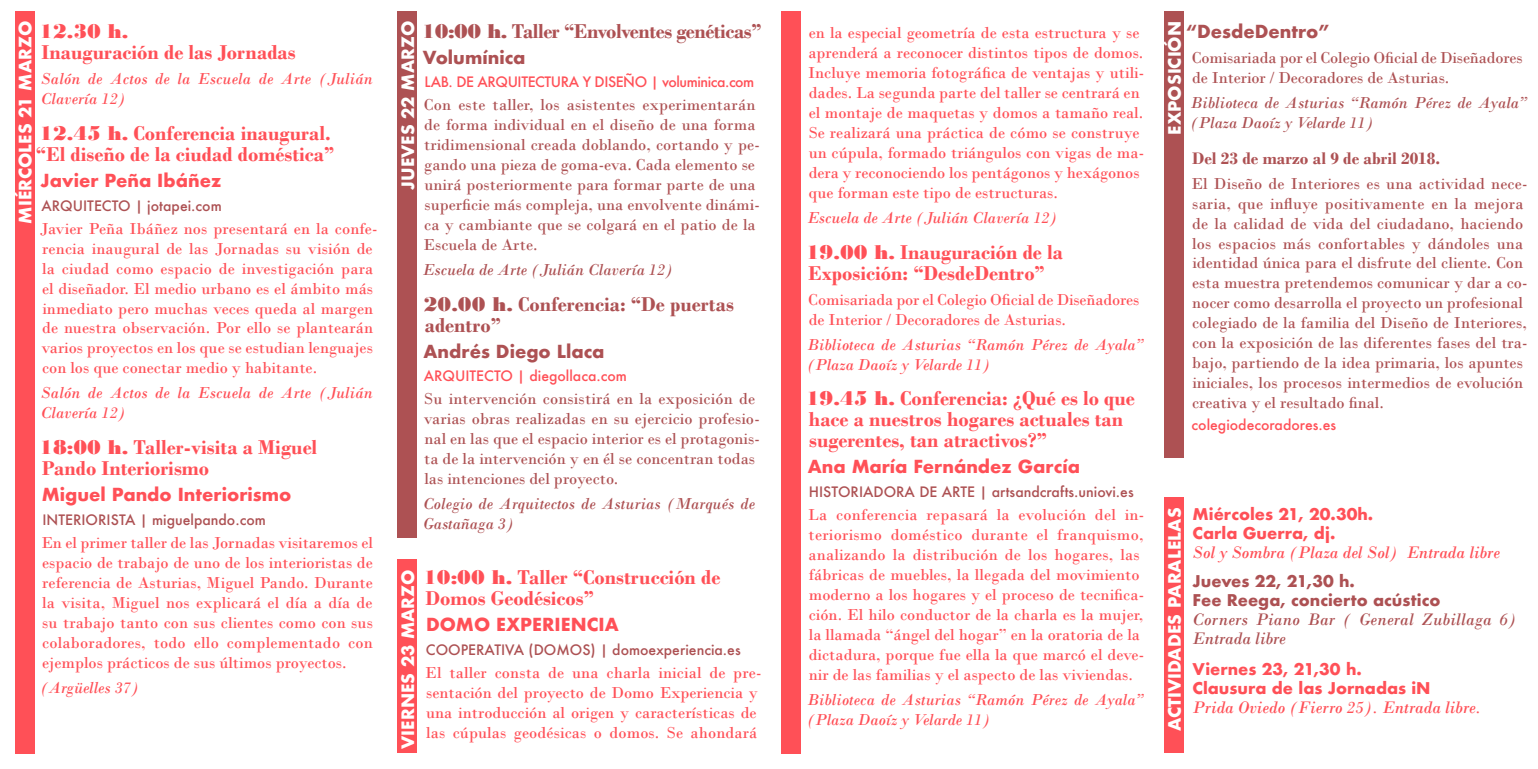
<style>
.page{position:relative;width:1538px;height:769px;background:#fff}
.page>*{position:absolute;margin:0;border:0;box-sizing:border-box;transform-origin:0 0}
.Títulos_Red_03{font:700 21px/21px "Bodoni";color:#ff5057}
.Títulos_1807{font:700 21px/21px "Bodoni";letter-spacing:-.01em;color:#ad5153}
.Ponentes_red{font:700 17.5px "Futura";color:#ff5057}
.TEXTO_CORRIDO_Rojo{font:italic 17.5px "Bodoni";color:#ff5057}
.TEXTO_CORRIDO_Granat{font:italic 17.5px/19.2px "Bodoni";letter-spacing:.01em;color:#ad5153}
.Ponentes_1807{font:700 17.5px "Futura";color:#ad5153}
.Títulos_1807-2{font:700 17.5px "Bodoni";color:#ad5153}
.TEXTO_CORRIDO_Red_03{font:16.62px/19.9px "Bodoni";color:#ff5057}
.TEXTO_CORRIDO1807{font:16.62px/19.9px "Bodoni";letter-spacing:.005em;color:#ad5153}
.TEXTO_CORRIDO_Red_03-2{font:italic 16.62px/19.9px "Bodoni";letter-spacing:.01em;color:#ff5057}
.TEXTO_CORRIDO1807-2{font:italic 16.62px/19.9px "Bodoni";letter-spacing:.005em;color:#ad5153}
.Títulos_texto{font:700 16.62px "Futura";color:#fff}
.actividades_ROJO{font:700 15.75px "Futura";color:#ff5057}
.actividades_GRANATE{font:700 15.75px "Futura";color:#ad5153}
.profesión{font:500 14px "Futura";color:#ad5153}
.profesión-2{font:500 14px "Futura";color:#ff5057}
.profesión-3{font:500 14px "Futura";letter-spacing:-.03em;color:#ff5057}
.s1{font-family:"Bodoni MT Black";font-weight:400}
</style>
<div class="page">
<div style="left:781px;top:11px;width:19px;height:742px;background:#ff5057"></div>
<div style="left:15px;top:11px;width:20px;height:742px;background:#ff5057"></div>
<div style="left:397px;top:11px;width:20px;height:526px;background:#ad5153"></div>
<div style="left:397px;top:559px;width:20px;height:194px;background:#ff5057"></div>
<div style="left:1164px;top:11px;width:19px;height:446px;background:#ad5153"></div>
<div style="left:1164px;top:497px;width:19px;height:256px;background:#ff5057"></div>
<p class="Títulos_texto" style="left:13px;top:223px;width:204px;rotate:-90deg">MIÉRCOLES 21 MARZO</p>
<p class="Títulos_Red_03" style="left:39px;top:21px;width:258px"><span class="s1">12.30 h.<br></span>Inauguración de las Jornadas</p>
<p class="TEXTO_CORRIDO_Red_03-2" style="left:41px;top:69px;width:333px">Salón de Actos de la Escuela de Arte (Julián<br>Clavería 12)</p>
<p class="Títulos_Red_03" style="left:36px;top:122px;width:300px"><span class="s1">12.45 h.</span> Conferencia inaugural. “El diseño de la ciudad doméstica”</p>
<p class="Ponentes_red" style="left:41px;top:168px;width:182px">Javier Peña Ibáñez</p>
<p class="profesión" style="left:41px;top:196px;width:182px">ARQUITECTO | jotapei.com</p>
<p class="TEXTO_CORRIDO_Red_03" style="left:40px;top:218px;width:339px">Javier Peña Ibáñez nos presentará en la confe&shy;rencia inaugural de las Jornadas su visión de la ciudad como espacio de investigación para el diseñador. El medio urbano es el ámbito más inmediato pero muchas veces queda al margen de nuestra observación. Por ello se plantearán varios proyectos en los que se estudian lenguajes con los que conectar medio y habitante.</p>
<p class="TEXTO_CORRIDO_Red_03-2" style="left:41px;top:383px;width:333px">Salón de Actos de la Escuela de Arte (Julián<br>Clavería 12)</p>
<p class="Títulos_Red_03" style="left:39px;top:437px;width:279px"><span class="s1">18:00 h.</span> Taller-visita a Miguel<br>Pando Interiorismo</p>
<p class="Ponentes_red" style="left:42px;top:482px;width:251px">Miguel Pando Interiorismo</p>
<p class="profesión" style="left:42px;top:510px;width:225px">INTERIORISTA | miguelpando.com</p>
<p class="TEXTO_CORRIDO_Red_03" style="left:41px;top:532px;width:333px;text-align:justify">En el primer taller de las Jornadas visitaremos el espacio de trabajo de uno de los interioristas de referencia de Asturias, Miguel Pando. Durante la visita, Miguel nos explicará el día a día de su trabajo tanto con sus clientes como con sus colaboradores, todo ello complementado con ejemplos prácticos de sus últimos proyectos.</p>
<p class="TEXTO_CORRIDO_Red_03-2" style="left:40px;top:677px;width:100px">(Argüelles 37)</p>
<p class="Títulos_texto" style="left:396px;top:190px;width:170px;rotate:-90deg">JUEVES 22 MARZO</p>
<p class="Títulos_1807" style="left:421px;top:20px;width:342px"><span class="s1">10:00 h.</span> Taller “Envolventes genéticas”</p>
<p class="Ponentes_1807" style="left:423px;top:44px;width:104px">Volumínica</p>
<p class="profesión-3" style="left:424px;top:72px;width:331px">LAB. DE ARQUITECTURA Y DISEÑO | voluminica.com</p>
<p class="TEXTO_CORRIDO1807" style="left:423px;top:95px;width:337px">Con este taller, los asistentes experimentarán de forma individual en el diseño de una forma tridimensional creada doblando, cortando y pe&shy;gando una pieza de goma-eva. Cada elemento se unirá posteriormente para formar parte de una superficie más compleja, una envolvente dinámi&shy;ca y cambiante que se colgará en el patio de la Escuela de Arte.</p>
<p class="TEXTO_CORRIDO1807-2" style="left:423px;top:259px;width:252px">Escuela de Arte (Julián Clavería 12)</p>
<p class="Títulos_1807" style="left:424px;top:293px;width:311px"><span class="s1">20.00 h.</span> Conferencia: “De puertas adentro”</p>
<p class="Ponentes_1807" style="left:423px;top:338px;width:183px">Andrés Diego Llaca</p>
<p class="profesión-2" style="left:423px;top:366px;width:205px">ARQUITECTO | diegollaca.com</p>
<p class="TEXTO_CORRIDO1807" style="left:423px;top:389px;width:337px">Su intervención consistirá en la exposición de varias obras realizadas en su ejercicio profesio&shy;nal en las que el espacio interior es el protagonis&shy;ta de la intervención y en él se concentran todas las intenciones del proyecto.</p>
<p class="TEXTO_CORRIDO1807-2" style="left:423px;top:494px;width:333px">Colegio de Arquitectos de Asturias (Marqués de<br>Gastañaga 3)</p>
<p class="Títulos_Red_03" style="left:423px;top:566px;width:299px"><span class="s1">10:00 h.</span> Taller “Construcción de<br>Domos Geodésicos”</p>
<p class="Ponentes_red" style="left:426px;top:612px;width:194px">DOMO EXPERIENCIA</p>
<p class="profesión" style="left:426px;top:640px;width:316px">COOPERATIVA (DOMOS) | domoexperiencia.es</p>
<p class="TEXTO_CORRIDO_Red_03" style="left:425px;top:662px;width:337px">El taller consta de una charla inicial de pre&shy;sentación del proyecto de Domo Experiencia y una introducción al origen y características de las cúpulas geodésicas o domos. Se ahondará</p>
<p class="Títulos_texto" style="left:396px;top:748px;width:181px;rotate:-90deg">VIERNES 23 MARZO</p>
<p class="TEXTO_CORRIDO_Red_03" style="left:808px;top:23px;width:337px">en la especial geometría de esta estructura y se aprenderá a reconocer distintos tipos de domos.<br>Incluye memoria fotográfica de ventajas y utili&shy;dades. La segunda parte del taller se centrará en el montaje de maquetas y domos a tamaño real.<br>Se realizará una práctica de cómo se construye un cúpula, formado triángulos con vigas de ma&shy;dera y reconociendo los pentágonos y hexágonos que forman este tipo de estructuras.</p>
<p class="TEXTO_CORRIDO_Red_03-2" style="left:807px;top:207px;width:252px">Escuela de Arte (Julián Clavería 12)</p>
<p class="Títulos_Red_03" style="left:805px;top:241px;width:259px"><span class="s1">19.00 h.</span> Inauguración de la<br>Exposición: “DesdeDentro”</p>
<p class="TEXTO_CORRIDO_Red_03" style="left:808px;top:289px;width:332px">Comisariada por el Colegio Oficial de Diseñadores de Interior / Decoradores de Asturias.</p>
<p class="TEXTO_CORRIDO_Red_03-2" style="left:807px;top:334px;width:338px">Biblioteca de Asturias “Ramón Pérez de Ayala” (Plaza Daoíz y Velarde 11)</p>
<p class="Títulos_Red_03" style="left:805px;top:388px;width:330px"><span class="s1">19.45 h.</span> Conferencia: ¿Qué es lo que hace a nuestros hogares actuales tan sugerentes, tan atractivos?”</p>
<p class="Ponentes_red" style="left:807px;top:454px;width:274px">Ana María Fernández García</p>
<p class="profesión" style="left:808px;top:482px;width:326px">HISTORIADORA DE ARTE | artsandcrafts.uniovi.es</p>
<p class="TEXTO_CORRIDO_Red_03" style="left:808px;top:505px;width:337px">La conferencia repasará la evolución del in&shy;teriorismo doméstico durante el franquismo, analizando la distribución de los hogares, las fábricas de muebles, la llegada del movimiento moderno a los hogares y el proceso de tecnifica&shy;ción. El hilo conductor de la charla es la mujer, la llamada “ángel del hogar” en la oratoria de la dictadura, porque fue ella la que marcó el deve&shy;nir de las familias y el aspecto de las viviendas.</p>
<p class="TEXTO_CORRIDO_Red_03-2" style="left:807px;top:689px;width:338px">Biblioteca de Asturias “Ramón Pérez de Ayala” (Plaza Daoíz y Velarde 11)</p>
<p class="Títulos_texto" style="left:1162px;top:135px;width:115px;rotate:-90deg">EXPOSICIÓN</p>
<p class="Ponentes_1807" style="left:1185px;top:19px;width:146px">“DesdeDentro”</p>
<p class="TEXTO_CORRIDO1807" style="left:1191px;top:48px;width:332px">Comisariada por el Colegio Oficial de Diseñadores de Interior / Decoradores de Asturias.</p>
<p class="TEXTO_CORRIDO1807-2" style="left:1190px;top:92px;width:338px">Biblioteca de Asturias “Ramón Pérez de Ayala” (Plaza Daoíz y Velarde 11)</p>
<p class="Títulos_1807-2" style="left:1192px;top:148px;width:249px">Del 23 de marzo al 9 de abril 2018.</p>
<p class="TEXTO_CORRIDO1807" style="left:1191px;top:173px;width:337px">El Diseño de Interiores es una actividad nece&shy;saria, que influye positivamente en la mejora de la calidad de vida del ciudadano, haciendo los espacios más confortables y dándoles una identidad única para el disfrute del cliente. Con esta muestra pretendemos comunicar y dar a co&shy;nocer como desarrolla el proyecto un profesional colegiado de la familia del Diseño de Interiores, con la exposición de las diferentes fases del tra&shy;bajo, partiendo de la idea primaria, los apuntes iniciales, los procesos intermedios de evolución creativa y el resultado final.</p>
<p class="profesión-2" style="left:1191px;top:415px;width:146px">colegiodecoradores.es</p>
<p class="Títulos_texto" style="left:1162px;top:730px;width:225px;rotate:-90deg">ACTIVIDADES PARALELAS</p>
<p class="actividades_ROJO" style="left:1192px;top:502px;width:182px">Miércoles 21, 20.30h.</p>
<p class="actividades_ROJO" style="left:1192px;top:521px;width:144px">Carla Guerra, dj.</p>
<p class="TEXTO_CORRIDO_Rojo" style="left:1192px;top:542px;width:309px">Sol y Sombra (Plaza del Sol) Entrada libre</p>
<p class="actividades_GRANATE" style="left:1192px;top:569px;width:164px">Jueves 22, 21,30 h.</p>
<p class="actividades_GRANATE" style="left:1192px;top:588px;width:249px">Fee Reega, concierto acústico</p>
<p class="TEXTO_CORRIDO_Granat" style="left:1192px;top:609px;width:326px">Corners Piano Bar ( General Zubillaga 6)<br>Entrada libre</p>
<p class="actividades_ROJO" style="left:1192px;top:657px;width:171px">Viernes 23, 21,30 h.</p>
<p class="actividades_ROJO" style="left:1192px;top:676px;width:239px">Clausura de las Jornadas iN</p>
<p class="TEXTO_CORRIDO_Rojo" style="left:1192px;top:697px;width:290px">Prida Oviedo (Fierro 25). Entrada libre.</p>
</div>
